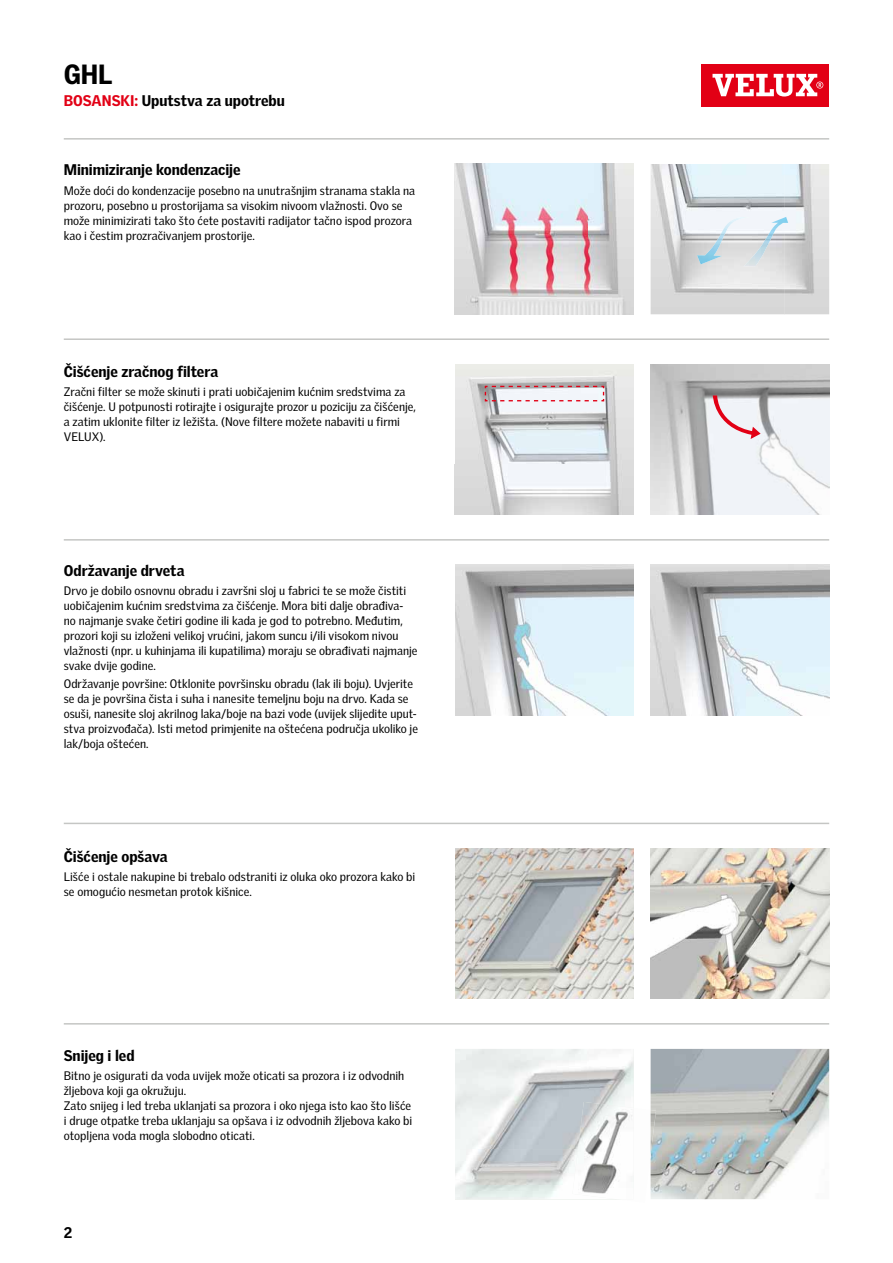
<style>
.page{position:relative;width:893px;height:1263px;background:#fff}
.page>*{position:absolute;margin:0;border:0;box-sizing:border-box;transform-origin:0 0}
.t1{font:900 27px "Velux Gothic";color:#000}
.t2{font:900 15px "Velux Gothic";letter-spacing:-.005em;color:#000}
.t3{font:12px/15px "Velux Gothic";color:#000}
.s1{color:#e20015}
</style>
<div class="page">
<img style="left:651px;top:565px;width:178px;height:150px">
<img style="left:455px;top:565px;width:179px;height:150px">
<div style="left:702px;top:64px;width:127px;height:42px;background:#e20015"></div>
<svg style="left:712px;top:74px;width:111px;height:23px"></svg>
<img style="left:455px;top:164px;width:179px;height:151px">
<img style="left:455px;top:364px;width:179px;height:151px">
<svg style="left:484px;top:385px;width:121px;height:17px"></svg>
<img style="left:651px;top:364px;width:178px;height:151px">
<svg style="left:713px;top:395px;width:48px;height:44px"></svg>
<img style="left:651px;top:164px;width:178px;height:150px">
<img style="left:697px;top:217px;width:46px;height:47px">
<img style="left:743px;top:217px;width:45px;height:49px">
<img style="left:455px;top:848px;width:179px;height:151px">
<img style="left:651px;top:848px;width:178px;height:151px">
<img style="left:651px;top:1049px;width:178px;height:150px">
<img style="left:455px;top:1049px;width:179px;height:150px">
<img style="left:616px;top:1108px;width:35px;height:92px">
<img style="left:651px;top:1110px;width:5px;height:45px">
<img style="left:572px;top:1102px;width:62px;height:97px">
<hr style="left:64px;top:823px;width:765px;height:1px;background:#c5c6c4">
<hr style="left:64px;top:1023px;width:765px;height:1px;background:#c5c6c4">
<hr style="left:64px;top:338px;width:765px;height:2px;background:#c5c6c4">
<hr style="left:64px;top:539px;width:765px;height:2px;background:#c5c6c4">
<hr style="left:64px;top:138px;width:765px;height:2px;background:#c5c6c4">
<h1 class="t1" style="left:64px;top:57px;width:50px">GHL</h1>
<p class="t2" style="left:64px;top:91px;width:223px"><span class="s1">BOSANSKI:</span> Uputstva za upotrebu</p>
<p class="t2" style="left:64px;top:160px;width:178px">Minimiziranje kondenzacije</p>
<p class="t3" style="left:64px;top:183px;width:353px">Može doći do kondenzacije posebno na unutrašnjim stranama stakla na prozoru, posebno u prostorijama sa visokim nivoom vlažnosti. Ovo se može minimizirati tako što ćete postaviti radijator tačno ispod prozora kao i čestim prozračivanjem prostorije.</p>
<p class="t2" style="left:64px;top:362px;width:156px">Čišćenje zračnog filtera</p>
<p class="t3" style="left:64px;top:384px;width:354px">Zračni filter se može skinuti i prati uobičajenim kućnim sredstvima za čišćenje. U potpunosti rotirajte i osigurajte prozor u poziciju za čišćenje, a zatim uklonite filter iz ležišta. (Nove filtere možete nabaviti u firmi VELUX).</p>
<p class="t2" style="left:64px;top:561px;width:122px">Održavanje drveta</p>
<p class="t3" style="left:64px;top:583px;width:355px">Drvo je dobilo osnovnu obradu i završni sloj u fabrici te se može čistiti uobičajenim kućnim sredstvima za čišćenje. Mora biti dalje obrađiva&shy;no najmanje svake četiri godine ili kada je god to potrebno. Međutim, prozori koji su izloženi velikoj vrućini, jakom suncu i/ili visokom nivou vlažnosti (npr. u kuhinjama ili kupatilima) moraju se obrađivati najmanje svake dvije godine.</p>
<p class="t3" style="left:64px;top:676px;width:356px">Održavanje površine: Otklonite površinsku obradu (lak ili boju). Uvjerite se da je površina čista i suha i nanesite temeljnu boju na drvo. Kada se osuši, nanesite sloj akrilnog laka/boje na bazi vode (uvijek slijedite uput&shy;stva proizvođača). Isti metod primjenite na oštećena područja ukoliko je lak/boja oštećen.</p>
<p class="t2" style="left:64px;top:847px;width:105px">Čišćenje opšava</p>
<p class="t3" style="left:64px;top:869px;width:353px">Lišće i ostale nakupine bi trebalo odstraniti iz oluka oko prozora kako bi se omogućio nesmetan protok kišnice.</p>
<p class="t2" style="left:64px;top:1046px;width:72px">Snijeg i led</p>
<p class="t3" style="left:64px;top:1068px;width:350px">Bitno je osigurati da voda uvijek može oticati sa prozora i iz odvodnih žljebova koji ga okružuju.<br>Zato snijeg i led treba uklanjati sa prozora i oko njega isto kao što lišće i druge otpatke treba uklanjaju sa opšava i iz odvodnih žljebova kako bi otopljena voda mogla slobodno oticati.</p>
<p class="t2" style="left:64px;top:1222px;width:10px">2</p>
</div>
